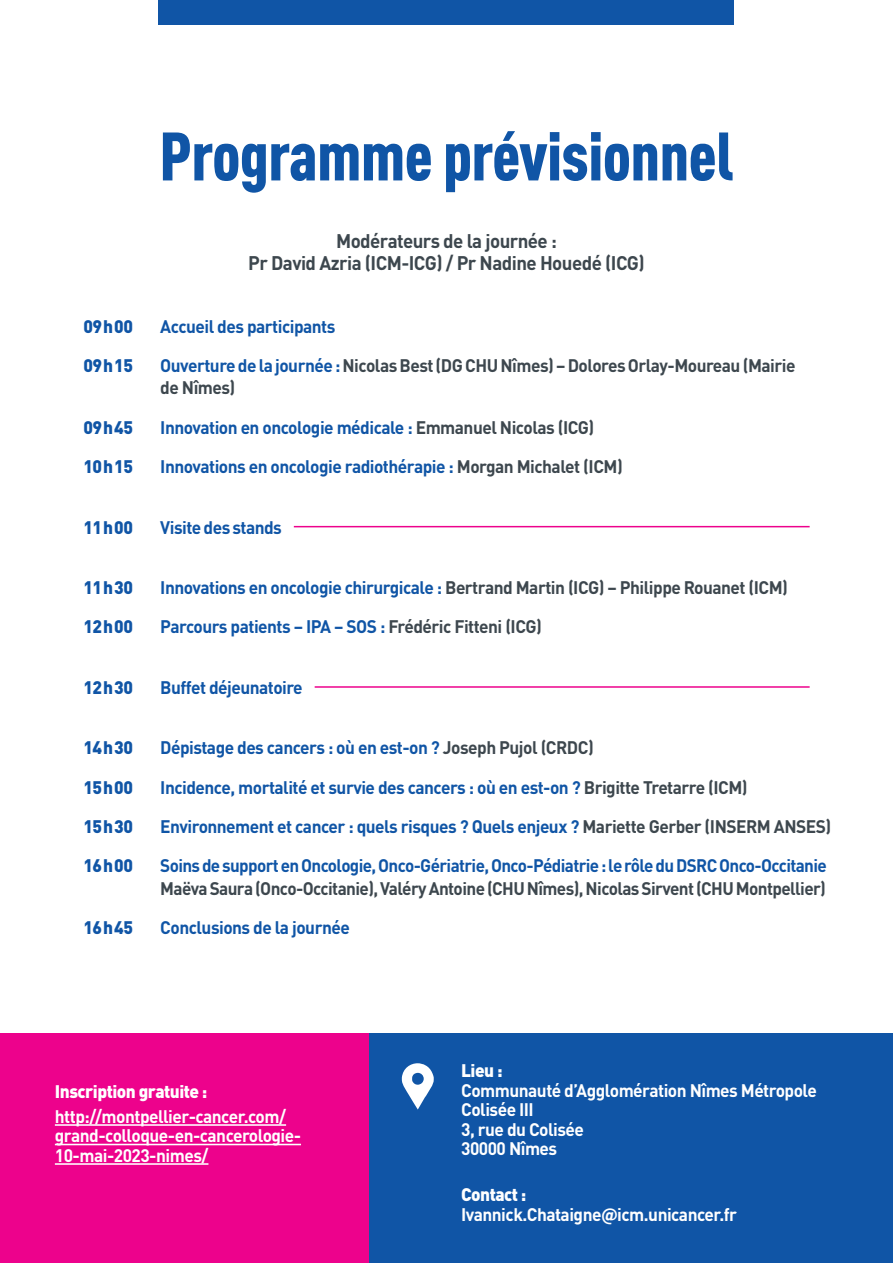
<style>
.page{position:relative;width:893px;height:1263px;background:#fff}
.page>*{position:absolute;margin:0;border:0;box-sizing:border-box;transform-origin:0 0}
.t1{font:900 condensed 67.35px "DINOT";letter-spacing:-.01em;color:#1055a6}
.t2{font:700 19.5px/22.5px "DINOT";letter-spacing:-.03em;color:#3d474e;text-align:center;scale:.96 1}
.t3{font:700 18px "DINOT";letter-spacing:-.03em;color:#1055a6;scale:.96 1}
.t4{font:700 18px/19.5px "DINOT";letter-spacing:-.03em;color:#fff;scale:.96 1}
.t5{font:700 18px/22.5px "DINOT";letter-spacing:-.03em;color:#1055a6;scale:.95 1}
.t6{font:700 18px/22.5px "DINOT";letter-spacing:-.03em;color:#3d474e;scale:.96 1}
.t7{font:900 18px "DINOT";letter-spacing:.015em;color:#1055a6;scale:.96 1}
.t8{font:900 18px "DINOT";letter-spacing:-.03em;color:#fff;scale:.96 1}
.s1{color:#1055a6}
.s2{color:#3d474e}
</style>
<div class="page">
<div style="left:159px;top:0;width:575px;height:25px;background:#1055a6"></div>
<hr style="left:294px;top:526px;width:516px;height:1px;background:#ed028c">
<hr style="left:315px;top:686px;width:495px;height:2px;background:#ed028c">
<div style="left:0;top:1033px;width:370px;height:230px;background:#ed028c"></div>
<hr style="left:55px;top:1124px;width:231px;height:2px;background:#fff">
<hr style="left:55px;top:1144px;width:246px;height:1px;background:#fff">
<hr style="left:55px;top:1163px;width:153px;height:2px;background:#fff">
<div style="left:370px;top:1033px;width:523px;height:230px;background:#1055a6"></div>
<svg style="left:402px;top:1063px;width:32px;height:46px"></svg>
<p class="t1" style="left:159px;top:114px;width:576px">Programme prévisionnel</p>
<p class="t2" style="left:248px;top:229px;width:415px">Modérateurs de la journée :<br>Pr David Azria (ICM-ICG) / Pr Nadine Houedé (ICG)</p>
<p class="t7" style="left:83px;top:314px;width:53px">09h00</p>
<p class="t3" style="left:160px;top:314px;width:184px">Accueil des participants</p>
<p class="t7" style="left:83px;top:353px;width:53px">09h15</p>
<p class="t6" style="left:160px;top:354px;width:663px"><span class="s1">Ouverture de la journée :</span> Nicolas Best (DG CHU Nîmes) – Dolores Orlay-Moureau (Mairie de Nîmes)</p>
<p class="t7" style="left:83px;top:415px;width:53px">09h45</p>
<p class="t3" style="left:160px;top:415px;width:454px">Innovation en oncologie médicale : <span class="s2">Emmanuel Nicolas (ICG)</span></p>
<p class="t7" style="left:83px;top:454px;width:53px">10h15</p>
<p class="t3" style="left:160px;top:455px;width:483px">Innovations en oncologie radiothérapie : <span class="s2">Morgan Michalet (ICM)</span></p>
<p class="t7" style="left:83px;top:515px;width:53px">11h00</p>
<p class="t3" style="left:160px;top:515px;width:128px">Visite des stands</p>
<p class="t7" style="left:83px;top:575px;width:53px">11h30</p>
<p class="t6" style="left:160px;top:576px;width:655px"><span class="s1">Innovations en oncologie chirurgicale :</span> Bertrand Martin (ICG) – Philippe Rouanet (ICM)</p>
<p class="t7" style="left:83px;top:615px;width:53px">12h00</p>
<p class="t3" style="left:160px;top:615px;width:399px">Parcours patients – IPA – SOS : <span class="s2">Frédéric Fitteni (ICG)</span></p>
<p class="t7" style="left:83px;top:675px;width:53px">12h30</p>
<p class="t3" style="left:160px;top:676px;width:150px">Buffet déjeunatoire</p>
<p class="t7" style="left:83px;top:736px;width:53px">14h30</p>
<p class="t3" style="left:160px;top:736px;width:453px">Dépistage des cancers : où en est-on ? <span class="s2">Joseph Pujol (CRDC)</span></p>
<p class="t7" style="left:83px;top:775px;width:53px">15h00</p>
<p class="t3" style="left:160px;top:775px;width:613px">Incidence, mortalité et survie des cancers : où en est-on ? <span class="s2">Brigitte Tretarre (ICM)</span></p>
<p class="t7" style="left:83px;top:814px;width:53px">15h30</p>
<p class="t3" style="left:160px;top:815px;width:700px">Environnement et cancer : quels risques ? Quels enjeux ? <span class="s2">Mariette Gerber (INSERM ANSES)</span></p>
<p class="t7" style="left:83px;top:854px;width:53px">16h00</p>
<p class="t5" style="left:160px;top:854px;width:703px">Soins de support en Oncologie, Onco-Gériatrie, Onco-Pédiatrie : le rôle du DSRC Onco-Occitanie<br><span class="s2">Maëva Saura (Onco-Occitanie), Valéry Antoine (CHU Nîmes), Nicolas Sirvent (CHU Montpellier)</span></p>
<p class="t7" style="left:83px;top:915px;width:53px">16h45</p>
<p class="t3" style="left:160px;top:916px;width:199px">Conclusions de la journée</p>
<p class="t8" style="left:55px;top:1079px;width:160px">Inscription gratuite :</p>
<p class="t4" style="left:55px;top:1106px;width:258px">http://montpellier-cancer.com/ grand-colloque-en-cancerologie-<br>10-mai-2023-nimes/</p>
<p class="t8" style="left:461px;top:1058px;width:45px">Lieu :</p>
<p class="t4" style="left:461px;top:1080px;width:372px">Communauté d’Agglomération Nîmes Métropole</p>
<p class="t4" style="left:461px;top:1099px;width:77px">Colisée III</p>
<p class="t4" style="left:461px;top:1119px;width:129px">3, rue du Colisée</p>
<p class="t4" style="left:461px;top:1138px;width:102px">30000 Nîmes</p>
<p class="t8" style="left:461px;top:1183px;width:69px">Contact :</p>
<p class="t4" style="left:461px;top:1204px;width:289px">Ivannick.Chataigne@icm.unicancer.fr</p>
</div>
